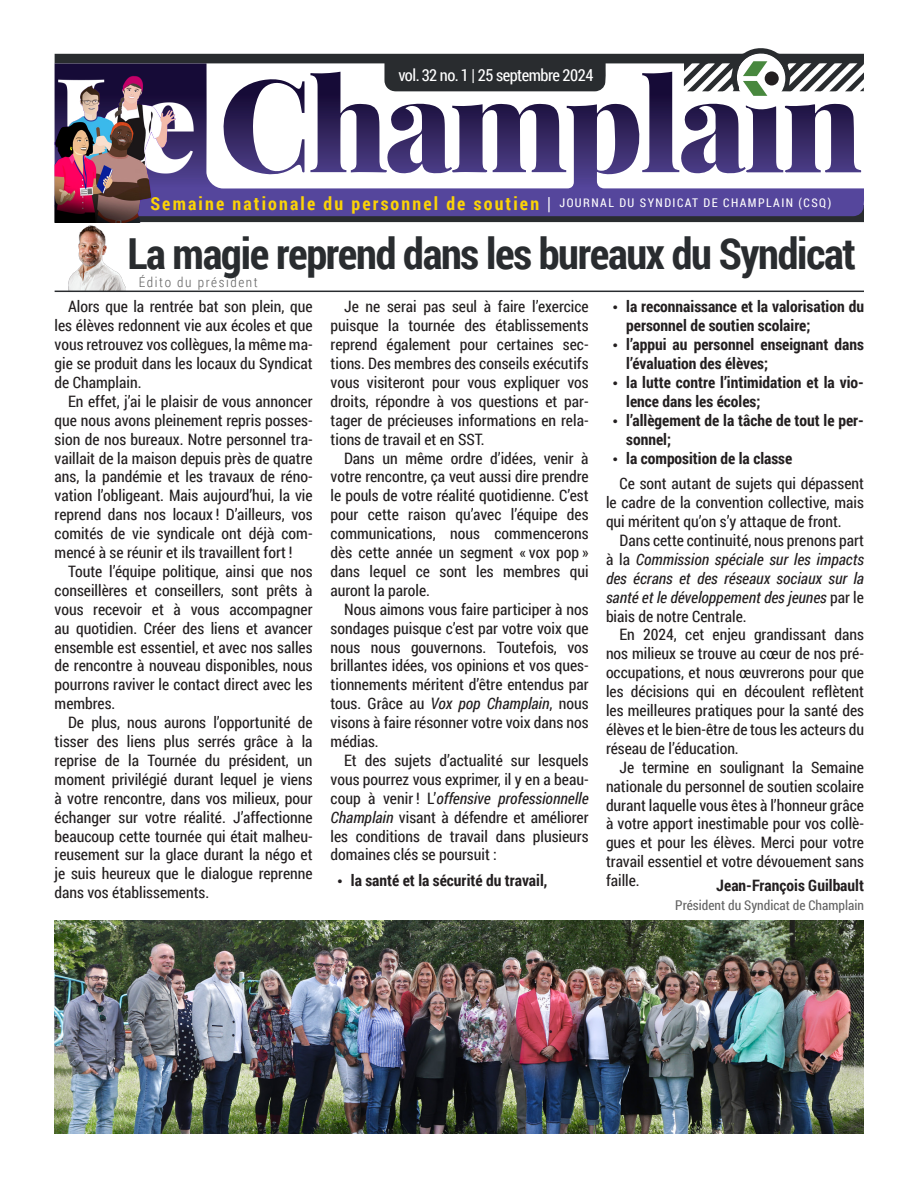
<style>
.page{position:relative;width:918px;height:1188px;background:#fff}
.page>*{position:absolute;margin:0;border:0;box-sizing:border-box;transform-origin:0 0}
.t1{font:700 42.75px "Roboto Condensed";letter-spacing:-.03em;color:#292c2f}
.t2{font:700 18px "Roboto Condensed";letter-spacing:.12em;color:#fcd406}
.t3{font:16.5px "Roboto Condensed";letter-spacing:-.03em;color:#fff}
.t4{font:15.75px/18.9px "Roboto Condensed";color:#231f20;text-align:justify}
.t5{font:700 15.75px/18.9px "Roboto Condensed";color:#231f20}
.t6{font:italic 15.75px/18.9px "Roboto Condensed";color:#231f20;text-align:justify}
.t7{font:13.5px "Roboto Condensed";color:#646464}
.t8{font:300 13.5px "Roboto Condensed";letter-spacing:.12em;color:#646464}
.s1{font-weight:400;color:#fff}
.s2{font-style:italic}
.s3{font-family:"Myriad Pro";font-weight:400;font-size:18px}
.s4{font-style:normal}
</style>
<div class="page">
<img style="left:54px;top:54px;width:810px;height:168px">
<img style="left:54px;top:66px;width:123px;height:156px">
<svg style="left:55px;top:48px;width:809px;height:127px"></svg>
<div style="left:765px;top:71px;width:14px;height:14px;background:#231f20;border-radius:50%"></div>
<img style="left:54px;top:217px;width:98px;height:75px">
<hr style="left:55px;top:291px;width:809px;height:1px;background:#292c2f">
<img style="left:54px;top:920px;width:810px;height:214px">
<p class="t3" style="left:398px;top:64px;width:197px">vol. 32 no. 1 | 25 septembre 2024</p>
<p class="t2" style="left:150px;top:191px;width:682px">Semaine nationale du personnel de soutien <span class="s1">|</span> <sup>JOURNAL</sup> <sup>DU</sup> <sup>SYNDICAT</sup> <sup>DE</sup> <sup>CHAMPLAIN</sup> <sup>(CSQ)</sup></p>
<p class="t1" style="left:127px;top:223px;width:730px">La magie reprend dans les bureaux du Syndicat</p>
<p class="t8" style="left:139px;top:273px;width:121px">Édito du président</p>
<p class="t4" style="left:55px;top:297px;width:260px;text-indent:14px">Alors que la rentrée bat son plein, que les élèves redonnent vie aux écoles et que vous retrouvez vos collègues, la même ma&shy;gie se produit dans les locaux du Syndicat de Champlain.</p>
<p class="t4" style="left:55px;top:391px;width:260px;text-indent:14px">En effet, j’ai le plaisir de vous annoncer que nous avons pleinement repris posses&shy;sion de nos bureaux. Notre personnel tra&shy;vaillait de la maison depuis près de quatre ans, la pandémie et les travaux de réno&shy;vation l’obligeant. Mais aujourd’hui, la vie reprend dans nos locaux ! D’ailleurs, vos comités de vie syndicale ont déjà com&shy;mencé à se réunir et ils travaillent fort !</p>
<p class="t4" style="left:55px;top:561px;width:260px;text-indent:14px">Toute l’équipe politique, ainsi que nos conseillères et conseillers, sont prêts à vous recevoir et à vous accompagner au quotidien. Créer des liens et avancer ensemble est essentiel, et avec nos salles de rencontre à nouveau disponibles, nous pourrons raviver le contact direct avec les membres.</p>
<p class="t4" style="left:55px;top:713px;width:260px;text-indent:14px">De plus, nous aurons l’opportunité de tisser des liens plus serrés grâce à la reprise de la Tournée du président, un moment privilégié durant lequel je viens à votre rencontre, dans vos milieux, pour échanger sur votre réalité. J’affectionne beaucoup cette tournée qui était malheu&shy;reusement sur la glace durant la négo et je suis heureux que le dialogue reprenne dans vos établissements.</p>
<p class="t4" style="left:331px;top:297px;width:260px;text-indent:14px">Je ne serai pas seul à faire l’exercice puisque la tournée des établissements reprend également pour certaines sec&shy;tions. Des membres des conseils exécutifs vous visiteront pour vous expliquer vos droits, répondre à vos questions et par&shy;tager de précieuses informations en rela&shy;tions de travail et en SST.</p>
<p class="t4" style="left:331px;top:448px;width:260px;text-indent:14px">Dans un même ordre d’idées, venir à votre rencontre, ça veut aussi dire prendre le pouls de votre réalité quotidienne. C’est pour cette raison qu’avec l’équipe des communications, nous commencerons dès cette année un segment « vox pop » dans lequel ce sont les membres qui auront la parole.</p>
<p class="t4" style="left:331px;top:599px;width:260px;text-indent:14px">Nous aimons vous faire participer à nos sondages puisque c’est par votre voix que nous nous gouvernons. Toutefois, vos brillantes idées, vos opinions et vos ques&shy;tionnements méritent d’être entendus par tous. Grâce au <span class="s2">Vox pop Champlain</span>, nous visons à faire résonner votre voix dans nos médias.</p>
<p class="t4" style="left:331px;top:750px;width:260px;text-indent:14px">Et des sujets d’actualité sur lesquels vous pourrez vous exprimer, il y en a beau&shy;coup à venir ! L’<span class="s2">offensive professionnelle Champlain</span> visant à défendre et améliorer les conditions de travail dans plusieurs domaines clés se poursuit :</p>
<p class="t5" style="left:337px;top:870px;width:211px"><span class="s3">•</span> la santé et la sécurité du travail,</p>
<p class="t5" style="left:626px;top:297px;width:239px;text-indent:-14px"><span class="s3">•</span> la reconnaissance et la valorisation du personnel de soutien scolaire;</p>
<p class="t5" style="left:626px;top:335px;width:239px;text-indent:-14px"><span class="s3">•</span> l’appui au personnel enseignant dans l’évaluation des élèves;</p>
<p class="t5" style="left:626px;top:372px;width:239px;text-indent:-14px"><span class="s3">•</span> la lutte contre l’intimidation et la vio&shy;lence dans les écoles;</p>
<p class="t5" style="left:626px;top:410px;width:239px;text-indent:-14px"><span class="s3">•</span> l’allègement de la tâche de tout le per&shy;sonnel;</p>
<p class="t5" style="left:613px;top:448px;width:181px"><span class="s3">•</span> la composition de la classe</p>
<p class="t4" style="left:606px;top:474px;width:260px;text-indent:14px">Ce sont autant de sujets qui dépassent le cadre de la convention collective, mais qui méritent qu’on s’y attaque de front.</p>
<p class="t6" style="left:606px;top:530px;width:260px;text-indent:14px"><span class="s4">Dans cette continuité, nous prenons part à la</span> Commission spéciale sur les impacts des écrans et des réseaux sociaux sur la santé et le développement des jeunes <span class="s4">par le biais de notre Centrale.</span></p>
<p class="t4" style="left:606px;top:625px;width:260px;text-indent:14px">En 2024, cet enjeu grandissant dans nos milieux se trouve au cœur de nos pré&shy;occupations, et nous œuvrerons pour que les décisions qui en découlent reflètent les meilleures pratiques pour la santé des élèves et le bien-être de tous les acteurs du réseau de l’éducation.</p>
<p class="t4" style="left:606px;top:757px;width:260px;text-indent:14px">Je termine en soulignant la Semaine nationale du personnel de soutien scolaire durant laquelle vous êtes à l’honneur grâce à votre apport inestimable pour vos collè&shy;gues et pour les élèves. Merci pour votre travail essentiel et votre dévouement sans faille.</p>
<p class="t5" style="left:716px;top:875px;width:149px">Jean-François Guilbault</p>
<p class="t7" style="left:675px;top:895px;width:190px">Président du Syndicat de Champlain</p>
</div>
